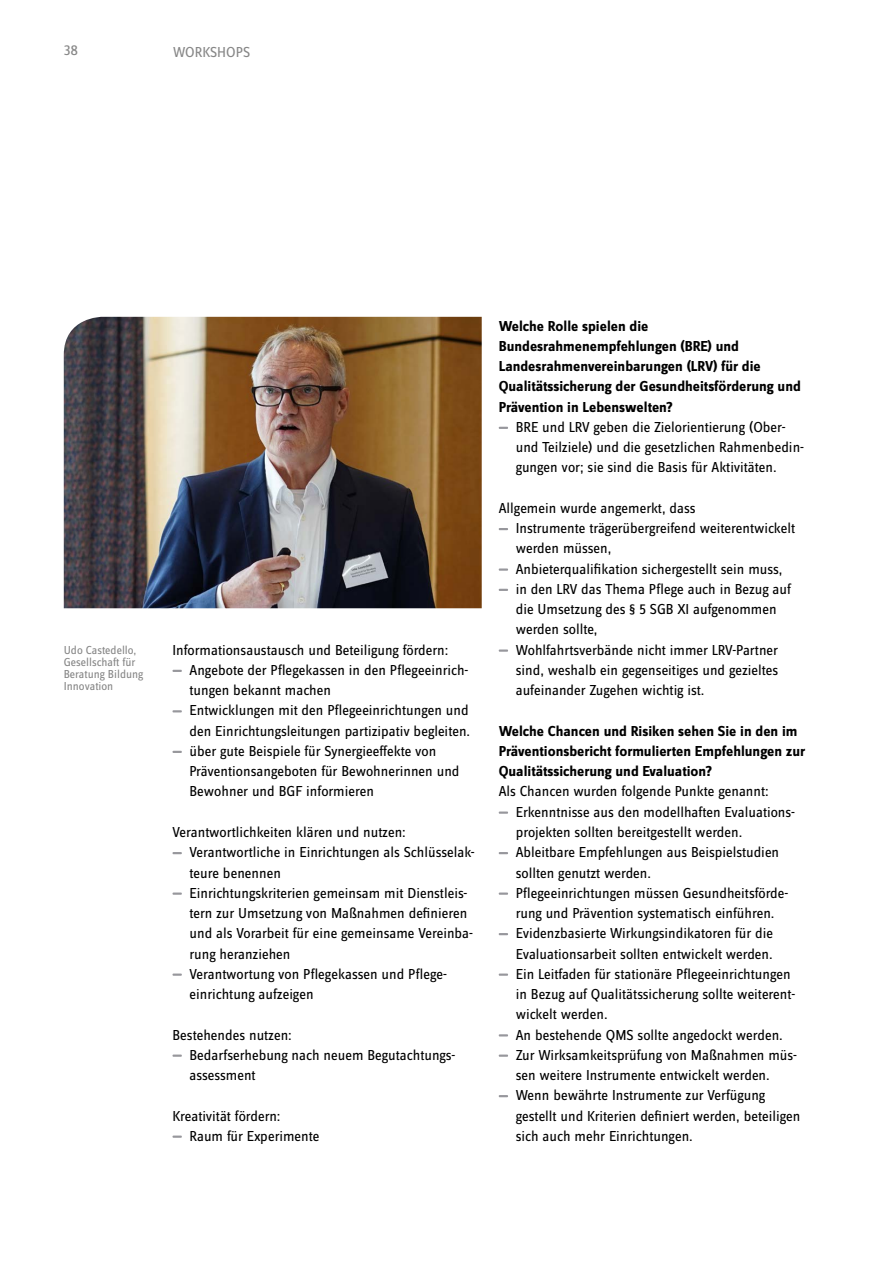
<style>
.page{position:relative;width:893px;height:1263px;background:#fff}
.page>*{position:absolute;margin:0;border:0;box-sizing:border-box;transform-origin:0 0}
.Bullet{font:15px/20.2px "Zine Sans Dis";color:#000}
.Ü4{font:700 15px/20.2px "Zine Sans Dis";color:#000}
.Body{font:15px "Zine Sans Dis";color:#000}
.t1{font:15px "Zine Sans Dis";color:#878787}
.t2{font:12px/12px "Zine Sans Dis";color:#878787}
</style>
<div class="page">
<svg style="left:173px;top:670px;width:9px;height:2px"></svg>
<svg style="left:173px;top:710px;width:9px;height:2px"></svg>
<svg style="left:173px;top:751px;width:9px;height:2px"></svg>
<svg style="left:173px;top:852px;width:9px;height:2px"></svg>
<svg style="left:173px;top:892px;width:9px;height:3px"></svg>
<svg style="left:173px;top:973px;width:9px;height:3px"></svg>
<svg style="left:173px;top:1054px;width:9px;height:3px"></svg>
<svg style="left:173px;top:1135px;width:9px;height:3px"></svg>
<img style="left:64px;top:317px;width:418px;height:291px">
<svg style="left:499px;top:427px;width:9px;height:2px"></svg>
<svg style="left:499px;top:528px;width:9px;height:2px"></svg>
<svg style="left:499px;top:568px;width:9px;height:3px"></svg>
<svg style="left:499px;top:589px;width:9px;height:2px"></svg>
<svg style="left:499px;top:649px;width:9px;height:3px"></svg>
<svg style="left:499px;top:811px;width:9px;height:3px"></svg>
<svg style="left:499px;top:852px;width:9px;height:2px"></svg>
<svg style="left:499px;top:892px;width:9px;height:3px"></svg>
<svg style="left:499px;top:933px;width:9px;height:2px"></svg>
<svg style="left:499px;top:973px;width:9px;height:3px"></svg>
<svg style="left:499px;top:1034px;width:9px;height:2px"></svg>
<svg style="left:499px;top:1054px;width:9px;height:3px"></svg>
<svg style="left:499px;top:1095px;width:9px;height:2px"></svg>
<p class="t1" style="left:64px;top:43px;width:16px">38</p>
<p class="t1" style="left:173px;top:45px;width:79px">WORKSHOPS</p>
<p class="t2" style="left:64px;top:644px;width:81px">Udo Castedello,<br>Gesellschaft für<br>Beratung Bildung<br>Innovation</p>
<p class="Bullet" style="left:173px;top:640px;width:277px">Informationsaustausch und Beteiligung fördern:</p>
<p class="Bullet" style="left:190px;top:660px;width:280px">Angebote der Pflegekassen in den Pflegeeinrich&shy;tungen bekannt machen</p>
<p class="Bullet" style="left:190px;top:701px;width:282px">Entwicklungen mit den Pflegeeinrichtungen und den Einrichtungsleitungen partizipativ begleiten.</p>
<p class="Bullet" style="left:190px;top:741px;width:271px">über gute Beispiele für Synergieeffekte von<br>Präventionsangeboten für Bewohnerinnen und<br>Bewohner und BGF informieren</p>
<p class="Body" style="left:173px;top:825px;width:235px">Verantwortlichkeiten klären und nutzen:</p>
<p class="Bullet" style="left:190px;top:843px;width:287px">Verantwortliche in Einrichtungen als Schlüsselak&shy;teure benennen</p>
<p class="Bullet" style="left:190px;top:883px;width:285px">Einrichtungskriterien gemeinsam mit Dienstleis&shy;tern zur Umsetzung von Maßnahmen definieren und als Vorarbeit für eine gemeinsame Vereinba&shy;rung heranziehen</p>
<p class="Bullet" style="left:190px;top:964px;width:258px">Verantwortung von Pflegekassen und Pflege&shy;einrichtung aufzeigen</p>
<p class="Body" style="left:173px;top:1027px;width:121px">Bestehendes nutzen:</p>
<p class="Bullet" style="left:190px;top:1045px;width:266px">Bedarfserhebung nach neuem Begutachtungs&shy;assessment</p>
<p class="Body" style="left:173px;top:1108px;width:110px">Kreativität fördern:</p>
<p class="Bullet" style="left:190px;top:1126px;width:131px">Raum für Experimente</p>
<p class="Ü4" style="left:499px;top:316px;width:304px">Welche Rolle spielen die Bundesrahmenempfehlungen (BRE) und Landesrahmenvereinbarungen (LRV) für die Qualitätssicherung der Gesundheitsförderung und Prävention in Lebenswelten?</p>
<p class="Bullet" style="left:516px;top:417px;width:290px">BRE und LRV geben die Zielorientierung (Ober&shy;und Teilziele) und die gesetzlichen Rahmenbedin&shy;gungen vor; sie sind die Basis für Aktivitäten.</p>
<p class="Bullet" style="left:499px;top:498px;width:198px">Allgemein wurde angemerkt, dass</p>
<p class="Bullet" style="left:516px;top:519px;width:281px">Instrumente trägerübergreifend weiterentwickelt werden müssen,</p>
<p class="Bullet" style="left:516px;top:559px;width:268px">Anbieterqualifikation sichergestellt sein muss,</p>
<p class="Bullet" style="left:516px;top:579px;width:277px">in den LRV das Thema Pflege auch in Bezug auf die Umsetzung des § 5 SGB XI aufgenommen werden sollte,</p>
<p class="Bullet" style="left:516px;top:640px;width:264px;text-align:justify">Wohlfahrtsverbände nicht immer LRV-Partner sind, weshalb ein gegenseitiges und gezieltes aufeinander Zugehen wichtig ist.</p>
<p class="Ü4" style="left:499px;top:721px;width:308px">Welche Chancen und Risiken sehen Sie in den im<br>Präventionsbericht formulierten Empfehlungen zur<br>Qualitätssicherung und Evaluation?</p>
<p class="Body" style="left:499px;top:784px;width:272px">Als Chancen wurden folgende Punkte genannt:</p>
<p class="Bullet" style="left:516px;top:802px;width:281px">Erkenntnisse aus den modellhaften Evaluations&shy;projekten sollten bereitgestellt werden.</p>
<p class="Bullet" style="left:516px;top:843px;width:265px">Ableitbare Empfehlungen aus Beispielstudien sollten genutzt werden.</p>
<p class="Bullet" style="left:516px;top:883px;width:274px">Pflegeeinrichtungen müssen Gesundheitsförde&shy;rung und Prävention systematisch einführen.</p>
<p class="Bullet" style="left:516px;top:924px;width:259px">Evidenzbasierte Wirkungsindikatoren für die<br>Evaluationsarbeit sollten entwickelt werden.</p>
<p class="Bullet" style="left:516px;top:964px;width:280px">Ein Leitfaden für stationäre Pflegeeinrichtungen in Bezug auf Qualitätssicherung sollte weiterent&shy;wickelt werden.</p>
<p class="Bullet" style="left:516px;top:1025px;width:269px">An bestehende QMS sollte angedockt werden.</p>
<p class="Bullet" style="left:516px;top:1045px;width:283px">Zur Wirksamkeitsprüfung von Maßnahmen müs&shy;sen weitere Instrumente entwickelt werden.</p>
<p class="Bullet" style="left:516px;top:1086px;width:286px">Wenn bewährte Instrumente zur Verfügung gestellt und Kriterien definiert werden, beteiligen sich auch mehr Einrichtungen.</p>
</div>
